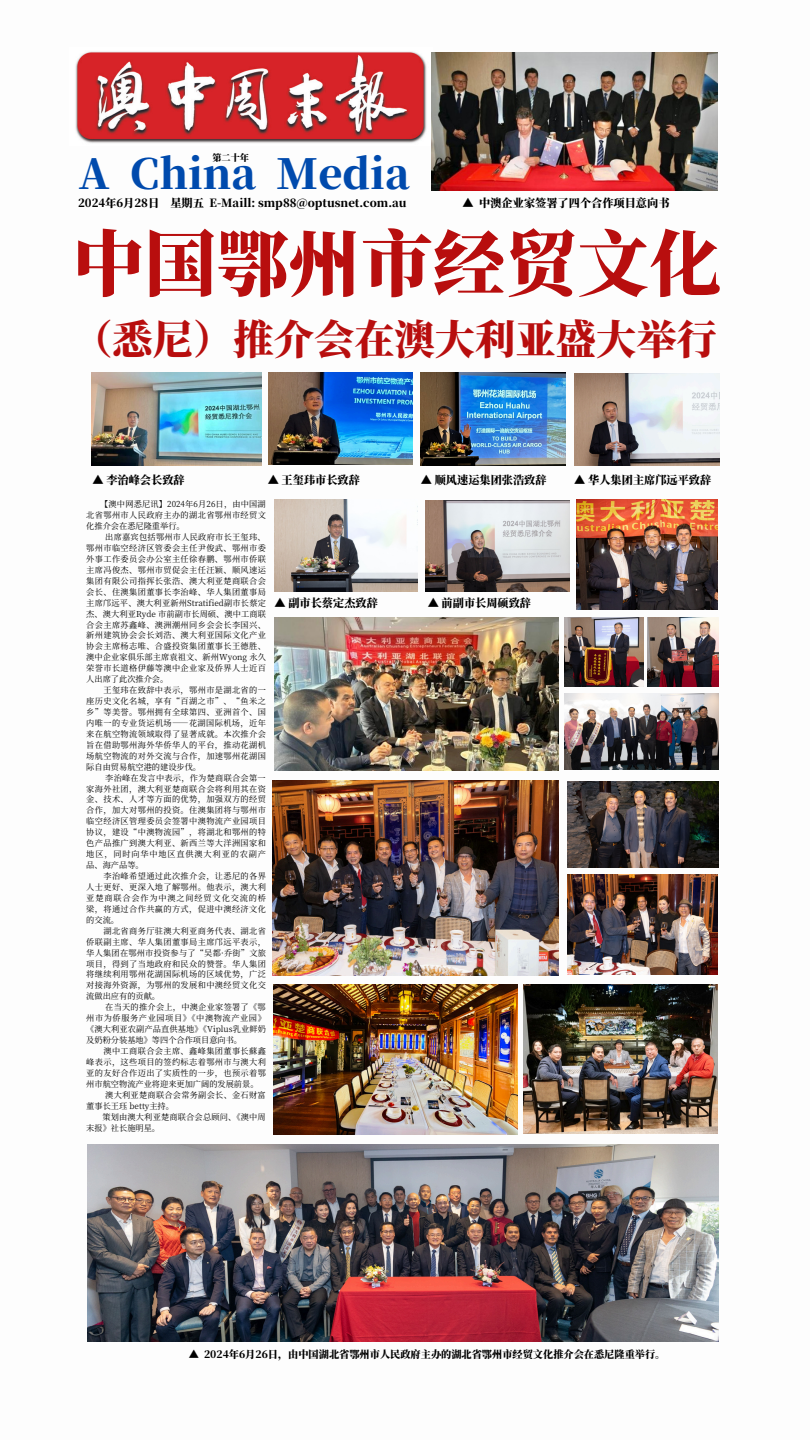
<style>
.page{position:relative;width:810px;height:1440px;background:#fff}
.page>*{position:absolute;margin:0;border:0;box-sizing:border-box;transform-origin:0 0}
.t1{font:800 72.1px "Source Han Serif SC";color:#b80e0e}
.t2{font:800 41.2px "Source Han Serif SC";color:#004aad}
.t3{font:800 40.3px "Source Han Serif SC";color:#b80e0e}
.t4{font:800 11.2px "Source Han Serif SC";color:#000}
.t5{font:800 10.2px "Source Han Serif SC";color:#000}
.t6{font:800 9.2px "Source Han Serif SC";color:#000}
.t7{font:8.2px/10.9px "Source Han Serif SC";letter-spacing:.045em;color:#000;text-align:justify}
.t8{font:8.2px/10.9px "Source Han Serif SC";letter-spacing:.02em;color:#000}
</style>
<div class="page">
<img style="left:75px;top:51px;width:352px;height:92px">
<img style="left:565px;top:618px;width:79px;height:69px">
<img style="left:648px;top:617px;width:70px;height:70px">
<img style="left:274px;top:618px;width:284px;height:152px">
<img style="left:431px;top:52px;width:286px;height:138px">
<img style="left:92px;top:373px;width:170px;height:92px">
<img style="left:269px;top:373px;width:144px;height:91px">
<img style="left:420px;top:373px;width:145px;height:92px">
<img style="left:574px;top:374px;width:145px;height:91px">
<img style="left:273px;top:780px;width:286px;height:195px">
<img style="left:87px;top:1145px;width:632px;height:196px">
<img style="left:274px;top:500px;width:143px;height:91px">
<img style="left:425px;top:501px;width:144px;height:90px">
<img style="left:576px;top:500px;width:141px;height:109px">
<img style="left:565px;top:693px;width:154px;height:77px">
<img style="left:567px;top:875px;width:150px;height:100px">
<img style="left:523px;top:985px;width:195px;height:148px">
<img style="left:273px;top:985px;width:244px;height:149px">
<img style="left:567px;top:781px;width:152px;height:86px">
<p class="t6" style="left:212px;top:150px;width:38px">第二十年</p>
<p class="t2" style="left:78px;top:142px;width:333px">A China Media</p>
<p class="t4" style="left:78px;top:194px;width:79px">2024年6月 28日</p>
<p class="t4" style="left:170px;top:194px;width:238px">星期五 E-Maill: smp88@optusnet.com.au</p>
<p class="t4" style="left:463px;top:194px;width:208px">▲ 中澳企业家签署了四个合作项目意向书</p>
<p class="t1" style="left:72px;top:207px;width:651px">中国鄂州市经贸文化</p>
<p class="t3" style="left:72px;top:308px;width:645px">（悉尼）推介会在澳大利亚盛大举行</p>
<p class="t4" style="left:92px;top:471px;width:94px">▲ 李治峰会长致辞</p>
<p class="t4" style="left:268px;top:471px;width:94px">▲ 王玺玮市长致辞</p>
<p class="t4" style="left:421px;top:471px;width:127px">▲ 顺风速运集团张浩致辞</p>
<p class="t4" style="left:574px;top:471px;width:139px">▲ 华人集团主席邝远平致辞</p>
<p class="t7" style="left:86px;top:498px;width:181px;text-indent:14px">【澳中网悉尼讯】2024年6月 26日，由中国湖北省鄂州市人民政府主办的湖北省鄂州市经贸文化推介会在悉尼隆重举行。</p>
<p class="t7" style="left:86px;top:531px;width:181px;text-indent:19px">出席嘉宾包括鄂州市人民政府市长王玺玮、鄂州市临空经济区管委会主任尹俊武、鄂州市委外事工作委员会办公室主任徐春鹏、鄂州市侨联主席冯俊杰、鄂州市贸促会主任汪颖、顺风速运集团有限公司指挥长张浩、澳大利亚楚商联合会会长、住澳集团董事长李治峰、华人集团董事局主席邝远平、澳大利亚新州Stratified副市长蔡定杰、澳大利亚Ryde 市前副市长周硕、澳中工商联合会主席苏鑫峰、澳洲潮州同乡会会长李国兴、新州建筑协会会长刘浩、澳大利亚国际文化产业协会主席杨志唯、合盛投资集团董事长王德胜、澳中企业家俱乐部主席袁祖文、新州Wyong 永久荣誉市长道格伊藤等澳中企业家及侨界人士近百人出席了此次推介会。</p>
<h2 class="t7" style="left:86px;top:684px;width:181px;text-indent:17px">王玺玮在致辞中表示，鄂州市是湖北省的一座历史文化名城，享有“百湖之市”、“鱼米之乡”等美誉。鄂州拥有全球第四、亚洲首个、国内唯一的专业货运机场——花湖国际机场，近年来在航空物流领域取得了显著成就。本次推介会旨在借助鄂州海外华侨华人的平台，推动花湖机场航空物流的对外交流与合作，加速鄂州花湖国际自由贸易航空港的建设步伐。</h2>
<p class="t7" style="left:86px;top:772px;width:181px;text-align:left;text-indent:19px">李治峰在发言中表示，作为楚商联合会第一家海外社团，澳大利亚楚商联合会将利用其在资金、技术、人才等方面的优势，加强双方的经贸合作，加大对鄂州的投资。住澳集团将与鄂州市临空经济区管理委员会签署中澳物流产业园项目协议，建设“中澳物流园”，将湖北和鄂州的特色产品推广到澳大利亚、新西兰等大洋洲国家和地区，同时向华中地区直供澳大利亚的农副产品、海产品等。</p>
<p class="t7" style="left:86px;top:870px;width:181px;text-indent:17px">李治峰希望通过此次推介会，让悉尼的各界人士更好、更深入地了解鄂州。他表示，澳大利亚楚商联合会作为中澳之间经贸文化交流的桥梁，将通过合作共赢的方式，促进中澳经济文化的交流。</p>
<p class="t7" style="left:86px;top:925px;width:181px;text-indent:17px">湖北省商务厅驻澳大利亚商务代表、湖北省侨联副主席、华人集团董事局主席邝远平表示，华人集团在鄂州市投资参与了“吴都·乔街”文旅项目，得到了当地政府和民众的赞誉。华人集团将继续利用鄂州花湖国际机场的区域优势，广泛对接海外资源，为鄂州的发展和中澳经贸文化交流做出应有的贡献。</p>
<p class="t7" style="left:86px;top:1001px;width:181px;text-indent:19px">在当天的推介会上，中澳企业家签署了《鄂州市为侨服务产业园项目》《中澳物流产业园》《澳大利亚农副产品直供基地》《Viplus乳业鲜奶及奶粉分装基地》等四个合作项目意向书。</p>
<p class="t7" style="left:86px;top:1045px;width:181px;text-indent:17px">澳中工商联合会主席、鑫峰集团董事长蘇鑫峰表示，这些项目的签约标志着鄂州市与澳大利亚的友好合作迈出了实质性的一步，也预示着鄂州市航空物流产业将迎来更加广阔的发展前景。</p>
<p class="t7" style="left:86px;top:1089px;width:181px;text-indent:19px">澳大利亚楚商联合会常务副会长、金石财富董事长王珏 betty主持。</p>
<p class="t8" style="left:86px;top:1111px;width:181px;text-indent:16px">策划由澳大利亚楚商联合会总顾问、《澳中周末报》社长施明星。</p>
<h2 class="t4" style="left:274px;top:594px;width:105px">▲ 副市长蔡定杰致辞</h2>
<h2 class="t4" style="left:428px;top:594px;width:105px">▲ 前副市长周硕致辞</h2>
<p class="t5" style="left:189px;top:1347px;width:478px">▲ 2024年6月 26日，由中国湖北省鄂州市人民政府主办的湖北省鄂州市经贸文化推介会在悉尼隆重举行。</p>
</div>
